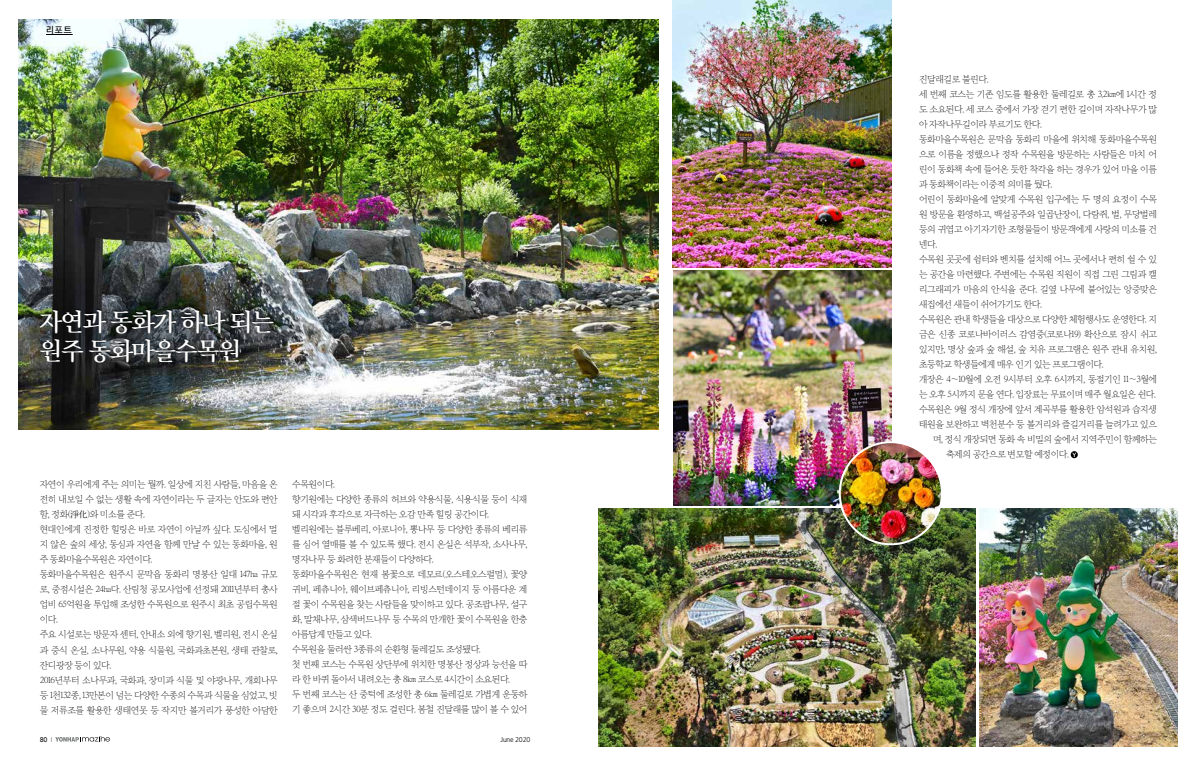
<style>
.page{position:relative;width:1197px;height:766px;background:#fff}
.page>*{position:absolute;margin:0;border:0;box-sizing:border-box;transform-origin:0 0}
.t1{font:24px/29px "Yoon Myungjo Pro 750";letter-spacing:-.03em;color:#fff;scale:.95 1}
.t2{font:9.2px/15px "Yoon Myungjo Pro 710";letter-spacing:-.05em;color:#000}
.t3{font:8.5px "Yoon Gothic Pro 760";color:#000}
.t4{font:500 7px "Arita Heiti";letter-spacing:-.025em;color:#000}
.t5{font:700 7px "Arita Heiti";color:#000}
.s1{font-weight:300}
</style>
<div class="page">
<svg style="left:55px;top:736px;width:55px;height:5px"></svg>
<svg style="left:1070px;top:451px;width:7px;height:7px"></svg>
<svg style="left:1072px;top:452px;width:3px;height:5px"></svg>
<img style="left:19px;top:20px;width:639px;height:409px">
<img style="left:673px;top:270px;width:218px;height:235px">
<img style="left:673px;top:0;width:218px;height:267px">
<div style="left:39px;top:308px;width:236px;height:55px;background:#000;opacity:.75"></div>
<img style="left:598px;top:508px;width:377px;height:237px">
<img style="left:979px;top:508px;width:197px;height:237px">
<img style="left:839px;top:442px;width:102px;height:102px;border-radius:51px">
<div style="left:838px;top:441px;width:104px;height:104px;border:2px solid #fff;border-radius:50%"></div>
<svg style="left:46px;top:34px;width:27px;height:1px"></svg>
<p class="t3" style="left:46px;top:24px;width:27px">리포트</p>
<h1 class="t1" style="left:40px;top:306px;width:248px">자연과 동화가 하나 되는 원주 동화마을수목원</h1>
<p class="t2" style="left:40px;top:476px;width:240px">자연이 우리에게 주는 의미는 뭘까. 일상에 지친 사람들, 마음을 온 전히 내보일 수 없는 생활 속에 자연이라는 두 글자는 안도와 편안 함, 정화(淨化)와 미소를 준다.<br>현대인에게 진정한 힐링은 바로 자연이 아닐까 싶다. 도심에서 멀 지 않은 숲의 세상, 동심과 자연을 함께 만날 수 있는 동화마을, 원 주 동화마을수목원은 자연이다.<br>동화마을수목원은 원주시 문막읍 동화리 명봉산 일대 147㏊ 규모 로, 중점시설은 24㏊다. 산림청 공모사업에 선정돼 2011년부터 총사 업비 65억원을 투입해 조성한 수목원으로 원주시 최초 공립수목원 이다.<br>주요 시설로는 방문자 센터, 안내소 외에 향기원, 벨리원, 전시 온실 과 증식 온실, 소나무원, 약용 식물원, 국화과초본원, 생태 관찰로, 잔디광장 등이 있다.<br>2016년부터 소나무과, 국화과, 장미과 식물 및 야광나무, 개회나무 등 1천132종, 13만본이 넘는 다양한 수종의 수목과 식물을 심었고, 빗 물 저류조를 활용한 생태연못 등 작지만 볼거리가 풍성한 아담한</p>
<p class="t2" style="left:292px;top:476px;width:237px">수목원이다.<br>향기원에는 다양한 종류의 허브와 약용식물, 식용식물 등이 식재 돼 시각과 후각으로 자극하는 오감 만족 힐링 공간이다. 벨리원에는 블루베리, 아로니아, 뽕나무 등 다양한 종류의 베리류 를 심어 열매를 볼 수 있도록 했다. 전시 온실은 석부작, 소사나무, 명자나무 등 화려한 분재들이 다양하다.<br>동화마을수목원은 현재 봄꽃으로 데모르(오스테오스펄멈), 꽃양 귀비, 페츄니아, 웨이브페츄니아, 리빙스턴데이지 등 아름다운 계 절 꽃이 수목원을 찾는 사람들을 맞이하고 있다. 공조팝나무, 설구 화, 말채나무, 삼색버드나무 등 수목의 만개한 꽃이 수목원을 한층 아름답게 만들고 있다.<br>수목원을 둘러싼 3종류의 순환형 둘레길도 조성됐다.<br>첫 번째 코스는 수목원 상단부에 위치한 명봉산 정상과 능선을 따 라 한 바퀴 돌아서 내려오는 총 8㎞ 코스로 4시간이 소요된다.<br>두 번째 코스는 산 중턱에 조성한 총 6㎞ 둘레길로 가볍게 운동하 기 좋으며 2시간 30분 정도 걸린다. 봄철 진달래를 많이 볼 수 있어</p>
<p class="t5" style="left:40px;top:734px;width:14px">80 <span class="s1">I</span></p>
<p class="t4" style="left:500px;top:735px;width:31px">June 2020</p>
<p class="t2" style="left:918px;top:71px;width:71px">진달래길로 불린다.</p>
<p class="t2" style="left:918px;top:86px;width:240px">세 번째 코스는 기존 임도를 활용한 둘레길로 총 3.2㎞에 1시간 정</p>
<p class="t2" style="left:918px;top:101px;width:240px">도 소요된다. 세 코스 중에서 가장 걷기 편한 길이며 자작나무가 많</p>
<p class="t2" style="left:918px;top:116px;width:124px">아 자작나무길이라 부르기도 한다.</p>
<p class="t2" style="left:918px;top:131px;width:240px">동화마을수목원은 문막읍 동화리 마을에 위치해 동화마을수목원</p>
<p class="t2" style="left:918px;top:146px;width:240px">으로 이름을 정했으나 정작 수목원을 방문하는 사람들은 마치 어</p>
<p class="t2" style="left:918px;top:161px;width:240px">린이 동화책 속에 들어온 듯한 착각을 하는 경우가 있어 마을 이름</p>
<p class="t2" style="left:918px;top:176px;width:135px">과 동화책이라는 이중적 의미를 뒀다.</p>
<p class="t2" style="left:918px;top:191px;width:240px">어린이 동화마을에 알맞게 수목원 입구에는 두 명의 요정이 수목</p>
<p class="t2" style="left:918px;top:206px;width:240px">원 방문을 환영하고, 백설공주와 일곱난장이, 다람쥐, 벌, 무당벌레</p>
<p class="t2" style="left:918px;top:221px;width:240px">등의 귀엽고 아기자기한 조형물들이 방문객에게 사랑의 미소를 건</p>
<p class="t2" style="left:918px;top:236px;width:20px">넨다.</p>
<p class="t2" style="left:918px;top:251px;width:240px">수목원 곳곳에 쉼터와 벤치를 설치해 어느 곳에서나 편히 쉴 수 있</p>
<p class="t2" style="left:918px;top:266px;width:240px">는 공간을 마련했다. 주변에는 수목원 직원이 직접 그린 그림과 캘</p>
<p class="t2" style="left:918px;top:281px;width:240px">리그래피가 마음의 안식을 준다. 길옆 나무에 붙어있는 앙증맞은</p>
<p class="t2" style="left:918px;top:296px;width:124px">새집에선 새들이 쉬어가기도 한다.</p>
<p class="t2" style="left:918px;top:311px;width:240px">수목원은 관내 학생들을 대상으로 다양한 체험행사도 운영한다. 지</p>
<p class="t2" style="left:918px;top:326px;width:240px">금은 신종 코로나바이러스 감염증(코로나19) 확산으로 잠시 쉬고</p>
<p class="t2" style="left:918px;top:341px;width:240px">있지만, 명상 숲과 숲 해설, 숲 치유 프로그램은 원주 관내 유치원,</p>
<p class="t2" style="left:918px;top:356px;width:186px">초등학교 학생들에게 매우 인기 있는 프로그램이다.</p>
<p class="t2" style="left:918px;top:371px;width:240px">개장은 4∼10월에 오전 9시부터 오후 6시까지, 동절기인 11∼3월에</p>
<p class="t2" style="left:918px;top:386px;width:238px">는 오후 5시까지 문을 연다. 입장료는 무료이며 매주 월요일은 쉰다.</p>
<p class="t2" style="left:918px;top:401px;width:240px">수목원은 9월 정식 개장에 앞서 계곡부를 활용한 암석원과 습지생</p>
<p class="t2" style="left:918px;top:416px;width:240px">태원을 보완하고 벽천분수 등 볼거리와 즐길거리를 늘려가고 있으</p>
<p class="t2" style="left:932px;top:431px;width:226px">며, 정식 개장되면 동화 속 비밀의 숲에서 지역주민이 함께하는</p>
<p class="t2" style="left:945px;top:446px;width:124px">축제의 공간으로 변모할 예정이다.</p>
</div>
